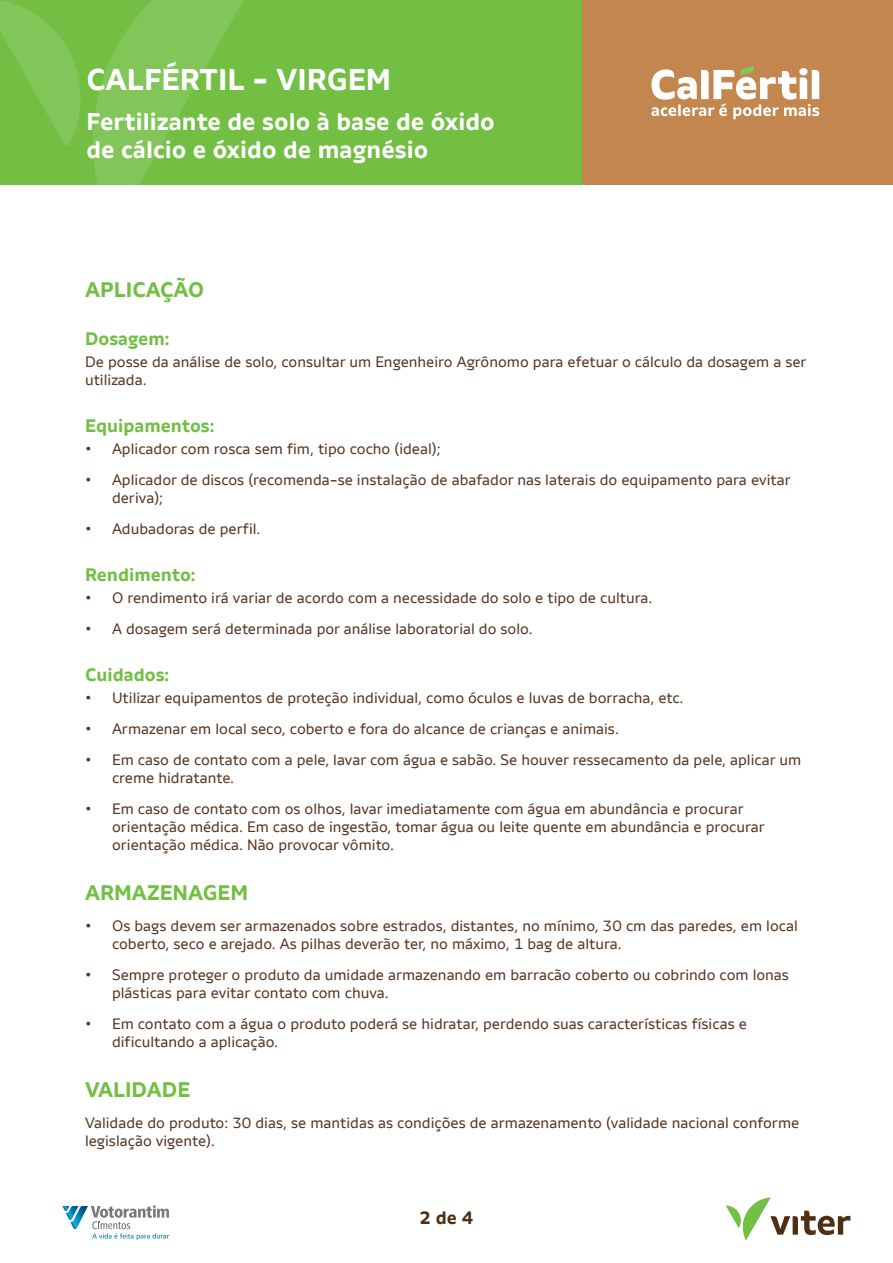
<style>
.page{position:relative;width:893px;height:1263px;background:#fff}
.page>*{position:absolute;margin:0;border:0;box-sizing:border-box;transform-origin:0 0}
.t1{font:700 30px "Votorantim Sans";color:#fff}
.t2{font:700 24px/28.8px "Votorantim Sans";color:#fff}
.t3{font:700 21px "Votorantim Sans";color:#72bf44}
.t4{font:700 18px "Votorantim Sans";color:#72bf44}
.t5{font:700 18px "Votorantim Sans";color:#4e2f14}
.t6{font:15px/18px "Votorantim Sans";color:#563522}
</style>
<div class="page">
<div style="left:0;top:0;width:583px;height:185px;background:#72bf44"></div>
<svg style="left:0;top:0;width:81px;height:146px"></svg>
<svg style="left:93px;top:0;width:150px;height:185px"></svg>
<div style="left:583px;top:0;width:310px;height:185px;background:#c4864f"></div>
<svg style="left:651px;top:66px;width:168px;height:53px"></svg>
<svg style="left:726px;top:1197px;width:124px;height:43px"></svg>
<svg style="left:62px;top:1205px;width:107px;height:35px"></svg>
<h1 class="t1" style="left:86px;top:61px;width:306px">CALFÉRTIL - VIRGEM</h1>
<h2 class="t2" style="left:86px;top:107px;width:410px">Fertilizante de solo à base de óxido de cálcio e óxido de magnésio</h2>
<h3 class="t3" style="left:85px;top:278px;width:121px">APLICAÇÃO</h3>
<p class="t4" style="left:85px;top:328px;width:86px">Dosagem:</p>
<p class="t6" style="left:85px;top:353px;width:723px">De posse da análise de solo, consultar um Engenheiro Agrônomo para efetuar o cálculo da dosagem a ser utilizada.</p>
<p class="t4" style="left:85px;top:415px;width:131px">Equipamentos:</p>
<p class="t6" style="left:85px;top:440px;width:357px">• Aplicador com rosca sem fim, tipo cocho (ideal);</p>
<p class="t6" style="left:112px;top:471px;width:680px;text-indent:-27px">• Aplicador de discos (recomenda-se instalação de abafador nas laterais do equipamento para evitar deriva);</p>
<p class="t6" style="left:85px;top:519px;width:177px">• Adubadoras de perfil.</p>
<p class="t4" style="left:85px;top:564px;width:112px">Rendimento:</p>
<p class="t6" style="left:85px;top:589px;width:569px">• O rendimento irá variar de acordo com a necessidade do solo e tipo de cultura.</p>
<p class="t6" style="left:85px;top:620px;width:449px">• A dosagem será determinada por análise laboratorial do solo.</p>
<p class="t4" style="left:85px;top:664px;width:86px">Cuidados:</p>
<p class="t6" style="left:85px;top:689px;width:600px">• Utilizar equipamentos de proteção individual, como óculos e luvas de borracha, etc.</p>
<p class="t6" style="left:85px;top:720px;width:535px">• Armazenar em local seco, coberto e fora do alcance de crianças e animais.</p>
<p class="t6" style="left:112px;top:750px;width:691px;text-indent:-27px">• Em caso de contato com a pele, lavar com água e sabão. Se houver ressecamento da pele, aplicar um creme hidratante.</p>
<p class="t6" style="left:112px;top:799px;width:654px;text-indent:-27px">• Em caso de contato com os olhos, lavar imediatamente com água em abundância e procurar orientação médica. Em caso de ingestão, tomar água ou leite quente em abundância e procurar orientação médica. Não provocar vômito.</p>
<h3 class="t3" style="left:85px;top:880px;width:165px">ARMAZENAGEM</h3>
<p class="t6" style="left:112px;top:917px;width:687px;text-indent:-27px">• Os bags devem ser armazenados sobre estrados, distantes, no mínimo, 30 cm das paredes, em local coberto, seco e arejado. As pilhas deverão ter, no máximo, 1 bag de altura.</p>
<p class="t6" style="left:112px;top:965px;width:678px;text-indent:-27px">• Sempre proteger o produto da umidade armazenando em barracão coberto ou cobrindo com lonas plásticas para evitar contato com chuva.</p>
<p class="t6" style="left:112px;top:1014px;width:636px;text-indent:-27px">• Em contato com a água o produto poderá se hidratar, perdendo suas características físicas e dificultando a aplicação.</p>
<h3 class="t3" style="left:85px;top:1077px;width:107px">VALIDADE</h3>
<p class="t6" style="left:85px;top:1114px;width:716px">Validade do produto: 30 dias, se mantidas as condições de armazenamento (validade nacional conforme legislação vigente).</p>
<p class="t5" style="left:420px;top:1206px;width:55px">2 de 4</p>
</div>
